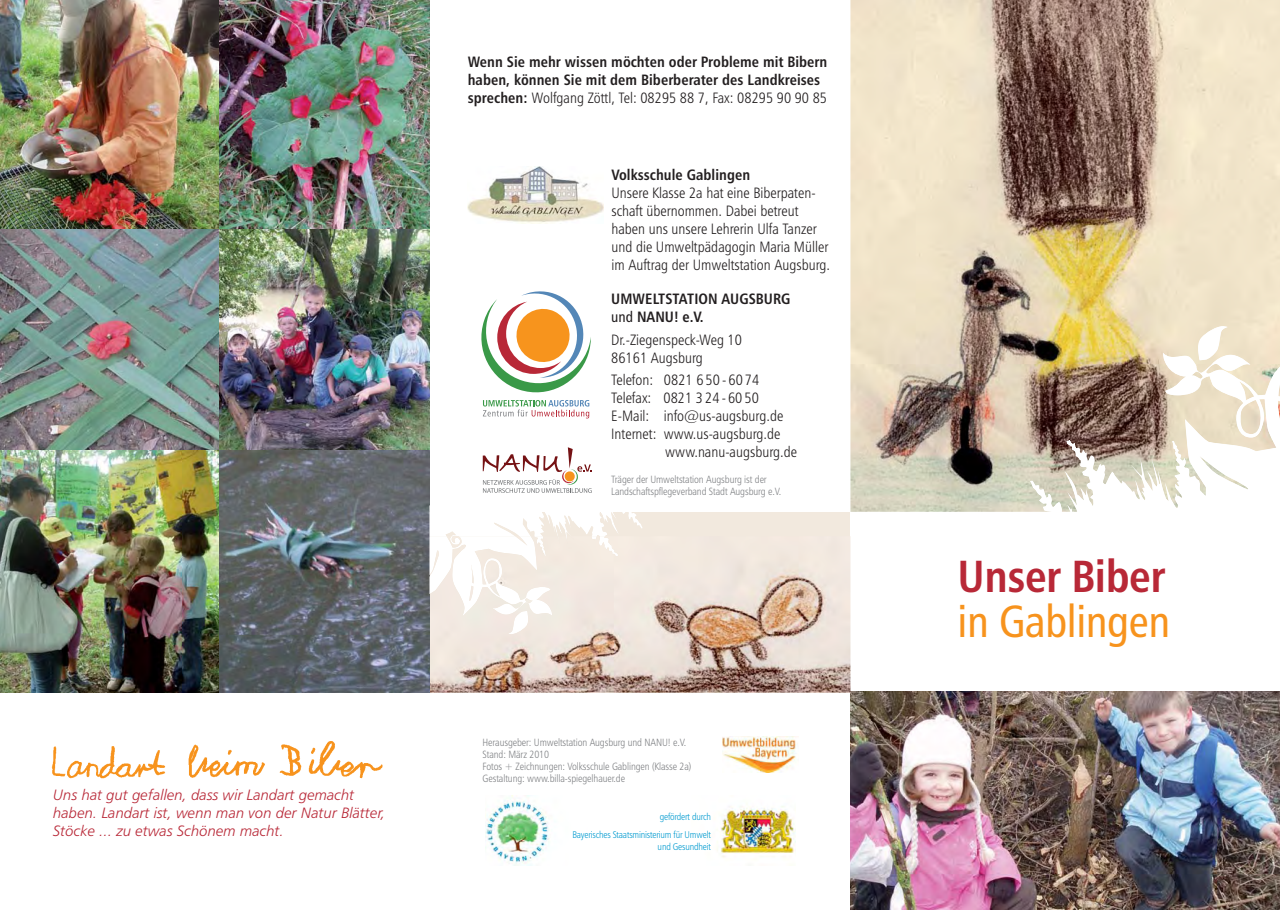
<style>
.page{position:relative;width:1280px;height:910px;background:#fff}
.page>*{position:absolute;margin:0;border:0;box-sizing:border-box;transform-origin:0 0}
.t1{font:45px "Humanist 777 BT Roman Condensed B";letter-spacing:-.01em;color:#f7931d}
.t2{font:45px "Humanist 777 BT Bold Condensed B";letter-spacing:-.01em;color:#b82837}
.t3{font:15px/18px "Humanist 777 BT Light Condensed B";color:#231f20}
.t4{font:15px/18px "Humanist 777 BT Bold Condensed B";letter-spacing:.005em;color:#231f20}
.t5{font:15px/18px "Humanist 777 BT Light Italic B";color:#b82837}
.t6{font:10.5px/12px "Humanist 777 BT Light Condensed B";letter-spacing:-.01em;color:#808285}
.t7{font:9.75px/17.7px "Humanist 777 BT Light Condensed B";letter-spacing:-.02em;color:#039bd0;text-align:right}
.s1{font-family:"Humanist 777 BT Bold Condensed B"}
.s2{font-family:"Humanist 777 BT Roman Condensed B"}
</style>
<div class="page">
<img style="left:850px;top:692px;width:430px;height:218px">
<svg style="left:429px;top:512px;width:421px;height:24px;fill:#f2e9de"></svg>
<img style="left:429px;top:536px;width:421px;height:157px">
<img style="left:723px;top:736px;width:75px;height:36px">
<img style="left:485px;top:796px;width:310px;height:69px">
<svg style="left:481px;top:291px;width:110px;height:127px"></svg>
<svg style="left:483px;top:447px;width:109px;height:46px"></svg>
<img style="left:468px;top:167px;width:135px;height:56px">
<img style="left:850px;top:0;width:430px;height:512px">
<img style="left:0;top:0;width:429px;height:693px">
<img style="left:600px;top:513px;width:8px;height:23px">
<img style="left:622px;top:512px;width:22px;height:17px">
<svg style="left:600px;top:512px;width:34px;height:1px"></svg>
<img style="left:1064px;top:458px;width:28px;height:54px">
<svg style="left:1067px;top:504px;width:8px;height:8px"></svg>
<img style="left:1029px;top:469px;width:36px;height:43px">
<img style="left:51px;top:744px;width:214px;height:35px">
<img style="left:279px;top:741px;width:104px;height:38px">
<p class="t4" style="left:468px;top:54px;width:361px">Wenn Sie mehr wissen möchten oder Probleme mit Bibern haben, können Sie mit dem Biberberater des Landkreises</p>
<p class="t3" style="left:468px;top:90px;width:361px"><span class="s1">sprechen:</span> Wolfgang Zöttl, Tel: 08295 88 7, Fax: 08295 90 90 85</p>
<p class="t4" style="left:611px;top:166px;width:140px">Volksschule Gablingen</p>
<p class="t3" style="left:611px;top:184px;width:220px">Unsere Klasse 2a hat eine Biberpaten&shy;schaft übernommen. Dabei betreut haben uns unsere Lehrerin Ulfa Tanzer und die Umweltpädagogin Maria Müller im Auftrag der Umweltstation Augsburg.</p>
<p class="t4" style="left:611px;top:290px;width:181px">UMWELTSTATION AUGSBURG <span class="s2">und</span> NANU! e.V.</p>
<p class="t3" style="left:611px;top:331px;width:132px">Dr.-Ziegenspeck-Weg 10<br>86161 Augsburg</p>
<p class="t3" style="left:611px;top:372px;width:150px">Telefon: 0821 6 50 - 60 74</p>
<p class="t3" style="left:611px;top:390px;width:149px">Telefax: 0821 3 24 - 60 50</p>
<p class="t3" style="left:611px;top:408px;width:174px">E-Mail: info@us-augsburg.de</p>
<p class="t3" style="left:611px;top:426px;width:171px">Internet: www.us-augsburg.de</p>
<p class="t3" style="left:665px;top:444px;width:133px">www.nanu-augsburg.de</p>
<p class="t6" style="left:611px;top:473px;width:172px">Träger der Umweltstation Augsburg ist der<br>Landschaftspflegeverband Stadt Augsburg e.V.</p>
<p class="t5" style="left:53px;top:787px;width:334px">Uns hat gut gefallen, dass wir Landart gemacht haben. Landart ist, wenn man von der Natur Blätter,<br>Stöcke ... zu etwas Schönem macht.</p>
<p class="t6" style="left:483px;top:737px;width:210px">Herausgeber: Umweltstation Augsburg und NANU! e.V.<br>Stand: März 2010<br>Fotos + Zeichnungen: Volksschule Gablingen (Klasse 2a)<br>Gestaltung: www.billa-spiegelhauer.de</p>
<p class="t7" style="left:572px;top:808px;width:140px">gefördert durch<br>Bayerisches Staatsministerium für Umwelt</p>
<p class="t7" style="left:658px;top:838px;width:55px">und Gesundheit</p>
<h1 class="t2" style="left:958px;top:554px;width:209px">Unser Biber</h1>
<h1 class="t1" style="left:958px;top:599px;width:214px">in Gablingen</h1>
</div>
